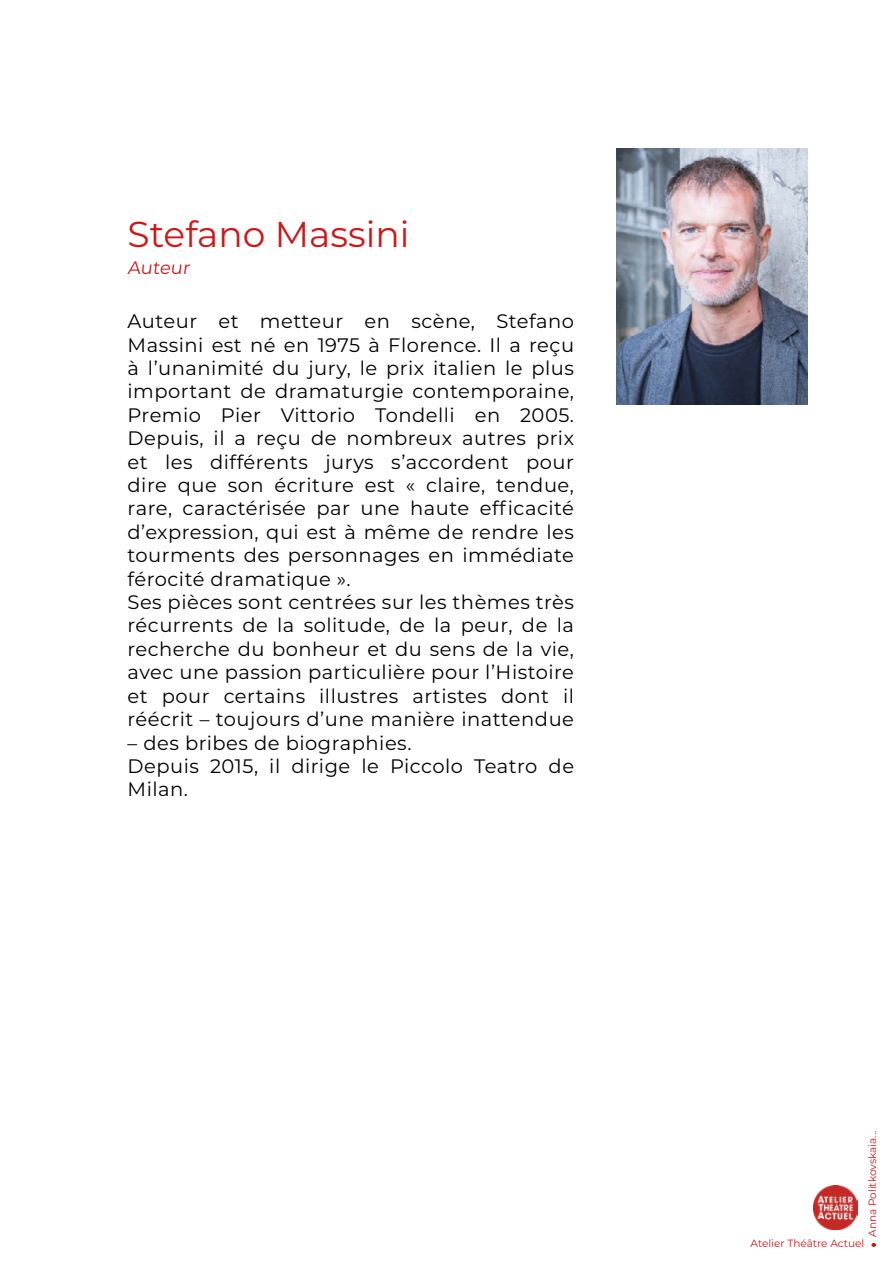
<style>
.page{position:relative;width:893px;height:1263px;background:#fff}
.page>*{position:absolute;margin:0;border:0;box-sizing:border-box;transform-origin:0 0}
.t1{font:36px "Montserrat";color:#cd1719}
.t2{font:19.5px/23.4px "Montserrat";letter-spacing:.025em;color:#000}
.t3{font:18px "Montserrat";color:#cd1719}
.t4{font:10.5px "Montserrat";color:#cd1719}
</style>
<div class="page">
<img style="left:813px;top:1186px;width:44px;height:44px">
<svg style="left:871px;top:1243px;width:5px;height:4px"></svg>
<img style="left:617px;top:149px;width:191px;height:255px">
<h1 class="t1" style="left:128px;top:210px;width:283px">Stefano Massini</h1>
<p class="t3" style="left:128px;top:256px;width:66px">Auteur</p>
<p class="t2" style="left:128px;top:309px;width:448px">Auteur et metteur en scène, Stefano Massini est né en 1975 à Florence. Il a reçu à l’unanimité du jury, le prix italien le plus important de dramaturgie contemporaine, Premio Pier Vittorio Tondelli en 2005.<br>Depuis, il a reçu de nombreux autres prix et les différents jurys s’accordent pour dire que son écriture est « claire, tendue, rare, caractérisée par une haute efficacité d’expression, qui est à même de rendre les tourments des personnages en immédiate férocité dramatique ».<br>Ses pièces sont centrées sur les thèmes très récurrents de la solitude, de la peur, de la recherche du bonheur et du sens de la vie, avec une passion particulière pour l’Histoire et pour certains illustres artistes dont il réécrit – toujours d’une manière inattendue</p>
<p class="t2" style="left:128px;top:730px;width:448px">– des bribes de biographies.<br>Depuis 2015, il dirige le Piccolo Teatro de<br>Milan.</p>
<p class="t4" style="left:865px;top:1237px;width:107px;rotate:-90deg">Anna Politkovskaia...</p>
<p class="t4" style="left:750px;top:1236px;width:115px">Atelier Théâtre Actuel</p>
</div>
